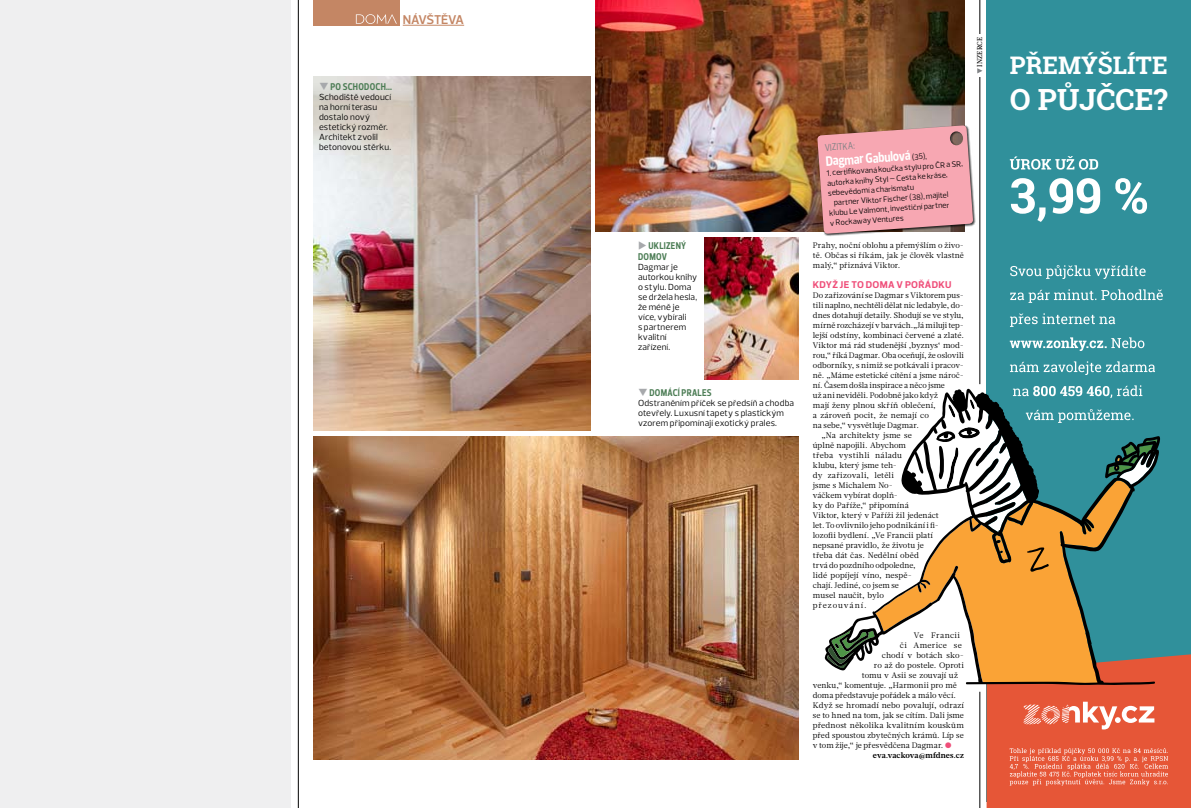
<style>
.page{position:relative;width:1191px;height:808px;background:#fff}
.page>*{position:absolute;margin:0;border:0;box-sizing:border-box;transform-origin:0 0}
.t1{font:700 29.5px "Roboto Slab";color:#fff}
.t2{font:700 24.5px "Roboto Slab";color:#fff}
.t3{font:700 14px "Prelo Condensed";color:#fff}
.t4{font:600 13px "Prelo";letter-spacing:-.02em;color:#c48664}
.t5{font:700 10px/11px "Prelo Condensed";letter-spacing:.025em;color:#4c7d55}
.t6{font:700 10px "Prelo";letter-spacing:.025em;color:#ef4e79}
.t7{font:10px "Prelo Condensed";color:#808285}
.t8{font:9px/10px "Prelo";letter-spacing:.015em;color:#000}
.t9{font:8px/10px "Glosa Text";letter-spacing:.005em;color:#000;text-align:justify}
.t10{font:8px "Prelo";color:#000}
.t11{font:8px "Glosa Text";letter-spacing:.035em;color:#000}
.t12{font:700 8px "Glosa Text";letter-spacing:.005em;color:#000}
.t13{font:8px "Glosa Text";letter-spacing:.025em;color:#000}
.t14{font:8px "Glosa Text";letter-spacing:.105em;color:#000}
.t15{font:500 7px "Glosa Headline";letter-spacing:.035em;color:#000}
.s1{color:#a7a9ac}
.s2{font-family:"Prelo";font-weight:400;font-size:8px;color:#000}
.s3{color:#ef4e79}
</style>
<div class="page">
<div style="left:986px;top:0;width:205px;height:802px;background:#30909b"></div>
<svg style="left:1147px;top:289px;width:15px;height:12px"></svg>
<svg style="left:824px;top:436px;width:336px;height:235px"></svg>
<svg style="left:826px;top:617px;width:55px;height:52px"></svg>
<svg style="left:907px;top:361px;width:250px;height:211px"></svg>
<svg style="left:1009px;top:156px;width:138px;height:498px"></svg>
<svg style="left:965px;top:654px;width:226px;height:154px;background:#e47453"></svg>
<img style="left:313px;top:77px;width:277px;height:354px">
<img style="left:313px;top:436px;width:485px;height:324px">
<img style="left:595px;top:0;width:369px;height:231px">
<img style="left:704px;top:238px;width:94px;height:141px">
<div style="left:313px;top:0;width:87px;height:26px;background:#c48664"></div>
<hr style="left:403px;top:25px;width:61px;height:1px;background:#c48664">
<svg style="left:356px;top:14px;width:41px;height:10px"></svg>
<hr style="left:979px;top:0;width:1px;height:384px;background:#000">
<hr style="left:979px;top:692px;width:1px;height:116px;background:#000">
<div style="left:975px;top:34px;width:9px;height:42px;background:#fff"></div>
<svg style="left:977px;top:68px;width:5px;height:5px"></svg>
<div style="left:817px;top:125px;width:158px;height:111px;background:#000;opacity:.75"></div>
<svg style="left:817px;top:125px;width:156px;height:109px;background:#e69ea5"></svg>
<div style="left:0;top:0;width:291px;height:808px;background:#efeff0"></div>
<hr style="left:298px;top:0;width:1px;height:808px;background:#000">
<h3 class="t4" style="left:403px;top:12px;width:63px">NÁVŠTĚVA</h3>
<p class="t5" style="left:319px;top:81px;width:75px"><span class="s1">❑</span>PO SCHODOCH...</p>
<p class="t8" style="left:319px;top:92px;width:74px">Schodiště vedoucí na horní terasu dostalo nový estetický rozměr.<br>Architekt zvolil betonovou stěrku.</p>
<p class="t15" style="left:975px;top:67px;width:32px;rotate:-90deg">Inzerce</p>
<p class="t5" style="left:638px;top:240px;width:50px"><span class="s1">◆</span> UKLIZENÝ<br>DOMOV</p>
<p class="t8" style="left:638px;top:262px;width:61px">Dagmar je autorkou knihy o stylu. Doma se držela hesla, že méně je více, vybírali<br>s partnerem kvalitní zařízení.</p>
<p class="t5" style="left:638px;top:387px;width:75px"><span class="s1">❑</span>DOMÁCÍ PRALES</p>
<p class="t8" style="left:638px;top:398px;width:158px">Odstraněním příček se předsíň a chodba otevřely. Luxusní tapety s plastickým vzorem připomínají exotický prales.</p>
<p class="t7" style="left:824px;top:141px;width:32px;rotate:-4deg">VIZITKA:</p>
<h3 class="t3" style="left:825px;top:153px;width:103px;rotate:-4deg">DAGMARGABULOVÁ <span class="s2">(35),</span></h3>
<p class="t10" style="left:826px;top:168px;width:138px;rotate:-4deg">1. certifi kovaná koučka stylu pro ČR a SR,</p>
<p class="t10" style="left:827px;top:178px;width:122px;rotate:-4deg">autorka knihy Styl – Cesta ke kráse,</p>
<p class="t10" style="left:827px;top:188px;width:88px;rotate:-4deg">sebevědomí a charismatu</p>
<p class="t10" style="left:833px;top:198px;width:116px;rotate:-4deg">partner Viktor Fischer (38), majitel</p>
<p class="t10" style="left:829px;top:208px;width:122px;rotate:-4deg">klubu Le Valmont, investiční partner</p>
<p class="t10" style="left:829px;top:218px;width:75px;rotate:-4deg">v Rockaway Ventures</p>
<p class="t9" style="left:813px;top:240px;width:152px">Prahy, noční oblohu a přemýšlím o živo&shy;tě. Občas si říkám, jak je člověk vlastně malý,“ přiznává Viktor.</p>
<p class="t6" style="left:813px;top:279px;width:140px">KDYŽ JE TO DOMA V POŘÁDKU</p>
<p class="t9" style="left:813px;top:290px;width:152px">Do zařizování se Dagmar s Viktorem pus-</p>
<p class="t9" style="left:813px;top:300px;width:153px">tili naplno, nechtěli dělat nic ledabyle, do-</p>
<p class="t9" style="left:813px;top:310px;width:152px">dnes dotahují detaily. Shodují se ve stylu,</p>
<p class="t9" style="left:813px;top:320px;width:152px">mírně rozcházejí v barvách.„Já miluji tep-</p>
<p class="t9" style="left:813px;top:330px;width:152px">lejší odstíny, kombinaci červené a zlaté.</p>
<p class="t9" style="left:813px;top:340px;width:153px">Viktor má rád studenější ,byznys‘ mod-</p>
<p class="t9" style="left:813px;top:350px;width:153px">rou,“ říká Dagmar. Oba oceňují, že oslovili</p>
<p class="t9" style="left:813px;top:360px;width:152px">odborníky, s nimiž se potkávali i pracov-</p>
<p class="t9" style="left:813px;top:370px;width:152px">ně. „Máme estetické cítění a jsme nároč-</p>
<p class="t9" style="left:813px;top:380px;width:133px">ní. Časem došla inspirace a něco jsme</p>
<p class="t9" style="left:813px;top:390px;width:126px">už ani neviděli. Podobně jako když</p>
<p class="t9" style="left:813px;top:400px;width:125px">mají ženy plnou skříň oblečení,</p>
<p class="t9" style="left:813px;top:410px;width:118px">a zároveň pocit, že nemají co</p>
<p class="t9" style="left:813px;top:420px;width:107px">na sebe,“ vysvětluje Dagmar.</p>
<p class="t9" style="left:821px;top:430px;width:92px">„Na architekty jsme se</p>
<p class="t9" style="left:813px;top:440px;width:94px">úplně napojili. Abychom</p>
<p class="t11" style="left:813px;top:450px;width:91px">třeba vystihli náladu</p>
<p class="t9" style="left:813px;top:460px;width:86px">klubu, který jsme teh-</p>
<p class="t13" style="left:813px;top:470px;width:82px">dy zařizovali, letěli</p>
<p class="t9" style="left:813px;top:480px;width:81px">jsme s Michalem No-</p>
<p class="t9" style="left:813px;top:490px;width:86px">váčkem vybírat doplň-</p>
<p class="t9" style="left:813px;top:500px;width:97px">ky do Paříže,“ připomíná</p>
<p class="t9" style="left:813px;top:510px;width:128px">Viktor, který v Paříži žil jedenáct</p>
<p class="t9" style="left:813px;top:520px;width:128px">let. To ovlivnilo jeho podnikání i fi-</p>
<p class="t9" style="left:813px;top:530px;width:121px">lozofii bydlení. „Ve Francii platí</p>
<p class="t9" style="left:813px;top:540px;width:112px">nepsané pravidlo, že životu je</p>
<p class="t9" style="left:813px;top:550px;width:107px">třeba dát čas. Nedělní oběd</p>
<p class="t9" style="left:813px;top:560px;width:104px">trvá do pozdního odpoledne,</p>
<p class="t9" style="left:813px;top:570px;width:100px">lidé popíjejí víno, nespě-</p>
<p class="t9" style="left:813px;top:580px;width:87px">chají. Jediné, co jsem se</p>
<p class="t9" style="left:813px;top:590px;width:73px">musel naučit, bylo</p>
<p class="t14" style="left:813px;top:600px;width:55px">přezouvání.</p>
<p class="t11" style="left:914px;top:630px;width:47px">Ve Francii</p>
<p class="t11" style="left:900px;top:640px;width:63px">či Americe se</p>
<p class="t9" style="left:882px;top:650px;width:83px">chodí v botách sko-</p>
<p class="t9" style="left:874px;top:660px;width:91px">ro až do postele. Oproti</p>
<p class="t9" style="left:862px;top:670px;width:97px">tomu v Asii se zouvají už</p>
<p class="t9" style="left:813px;top:680px;width:145px">venku,“ komentuje. „Harmonii pro mě</p>
<p class="t9" style="left:813px;top:690px;width:144px">doma představuje pořádek a málo věcí.</p>
<p class="t9" style="left:813px;top:700px;width:153px">Když se hromadí nebo povalují, odrazí</p>
<p class="t9" style="left:813px;top:710px;width:152px">se to hned na tom, jak se cítím. Dali jsme</p>
<p class="t9" style="left:813px;top:720px;width:152px">přednost několika kvalitním kouskům</p>
<p class="t9" style="left:813px;top:730px;width:152px">před spoustou zbytečných krámů. Líp se</p>
<p class="t9" style="left:813px;top:740px;width:140px">v tom žije,“ je přesvědčena Dagmar. <span class="s3">●</span></p>
<p class="t12" style="left:873px;top:750px;width:92px">eva.vackova@mfdnes.cz</p>
<h2 class="t2" style="left:1009px;top:48px;width:159px">PŘEMÝŠLÍTE</h2>
<h1 class="t1" style="left:1009px;top:79px;width:159px">O PŮJČCE?</h1>
</div>
